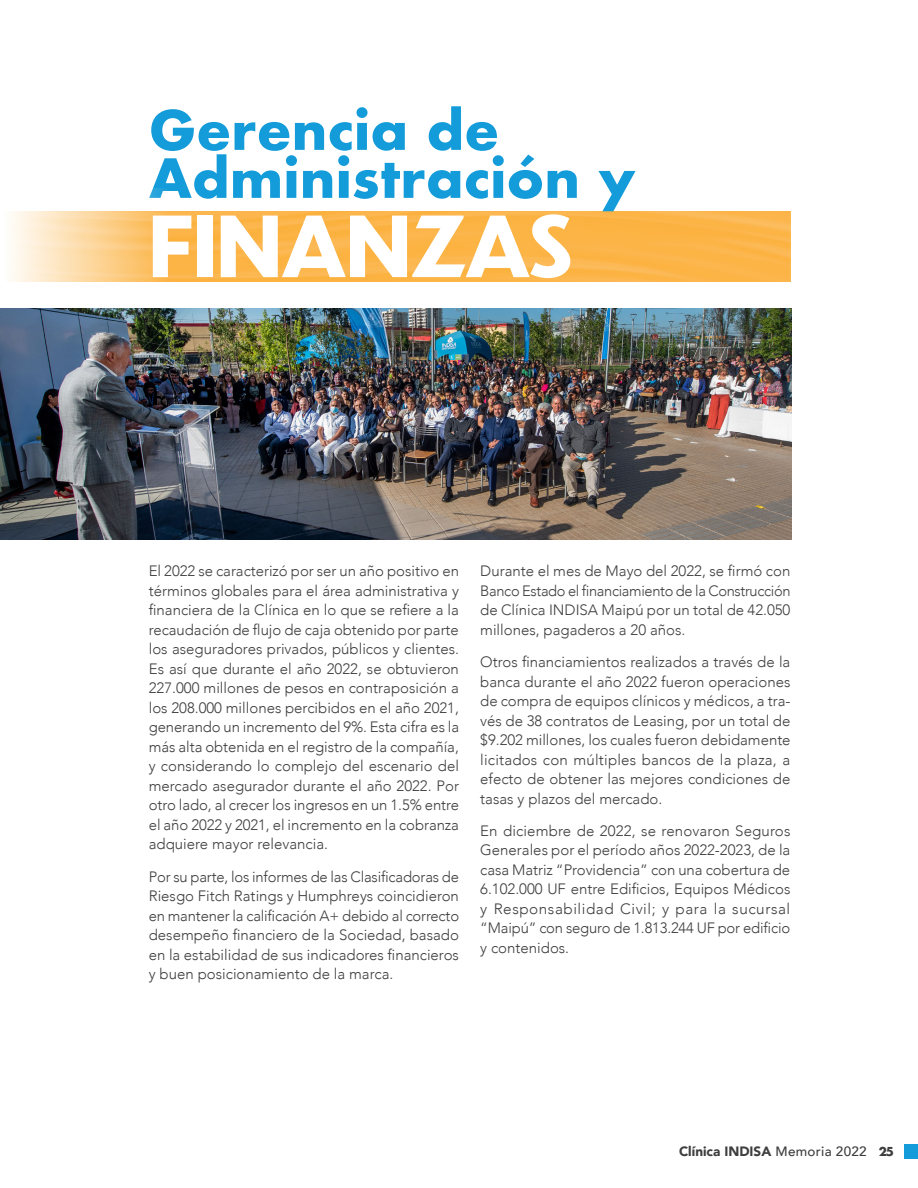
<style>
.page{position:relative;width:918px;height:1188px;background:#fff}
.page>*{position:absolute;margin:0;border:0;box-sizing:border-box;transform-origin:0 0}
.Titulo_1_grande{font:700 82.5px "Dunbar Low";color:#fff}
.Titulo_1_chico{font:700 52.5px/48px "Futura";color:#139cd9}
.Texto_base{font:300 15px/19.5px "Avenir";color:#3e3e3f;text-align:justify}
.t1{font:900 13.5px "Avenir";color:#3e3e3f}
.s1{font-weight:500}
.s2{font-family:"Futura";font-weight:700;font-size:12px}
</style>
<div class="page">
<div style="left:904px;top:1144px;width:14px;height:15px;background:#139cd9"></div>
<img style="left:170px;top:211px;width:620px;height:70px">
<img style="left:0;top:309px;width:792px;height:231px">
<svg style="left:12px;top:211px;width:158px;height:71px;background:#fcd79f"></svg>
<p class="Titulo_1_chico" style="left:149px;top:106px;width:488px">Gerencia de<br>Administración y</p>
<p class="Titulo_1_grande" style="left:149px;top:186px;width:425px">FINANZAS</p>
<p class="Texto_base" style="left:149px;top:562px;width:312px">El 2022 se caracterizó por ser un año positivo en términos globales para el área administrativa y financiera de la Clínica en lo que se refiere a la recaudación de flujo de caja obtenido por parte los aseguradores privados, públicos y clientes.<br>Es así que durante el año 2022, se obtuvieron 227.000 millones de pesos en contraposición a los 208.000 millones percibidos en el año 2021, generando un incremento del 9%. Esta cifra es la más alta obtenida en el registro de la compañía, y considerando lo complejo del escenario del mercado asegurador durante el año 2022. Por otro lado, al crecer los ingresos en un 1.5% entre el año 2022 y 2021, el incremento en la cobranza adquiere mayor relevancia.</p>
<p class="Texto_base" style="left:149px;top:867px;width:312px">Por su parte, los informes de las Clasificadoras de Riesgo Fitch Ratings y Humphreys coincidieron en mantener la calificación A+ debido al correcto desempeño financiero de la Sociedad, basado en la estabilidad de sus indicadores financieros y buen posicionamiento de la marca.</p>
<p class="Texto_base" style="left:480px;top:562px;width:312px">Durante el mes de Mayo del 2022, se firmó con Banco Estado el financiamiento de la Construcción de Clínica INDISA Maipú por un total de 42.050 millones, pagaderos a 20 años.</p>
<p class="Texto_base" style="left:480px;top:652px;width:312px">Otros financiamientos realizados a través de la banca durante el año 2022 fueron operaciones de compra de equipos clínicos y médicos, a tra&shy;vés de 38 contratos de Leasing, por un total de $9.202 millones, los cuales fueron debidamente licitados con múltiples bancos de la plaza, a efecto de obtener las mejores condiciones de tasas y plazos del mercado.</p>
<p class="Texto_base" style="left:480px;top:821px;width:312px">En diciembre de 2022, se renovaron Seguros Generales por el período años 2022-2023, de la casa Matriz “Providencia” con una cobertura de 6.102.000 UF entre Edificios, Equipos Médicos y Responsabilidad Civil; y para la sucursal “Maipú” con seguro de 1.813.244 UF por edificio y contenidos.</p>
<p class="t1" style="left:679px;top:1140px;width:216px">Clínica INDISA <span class="s1">Memoria 2022</span> <span class="s2">25</span></p>
</div>
